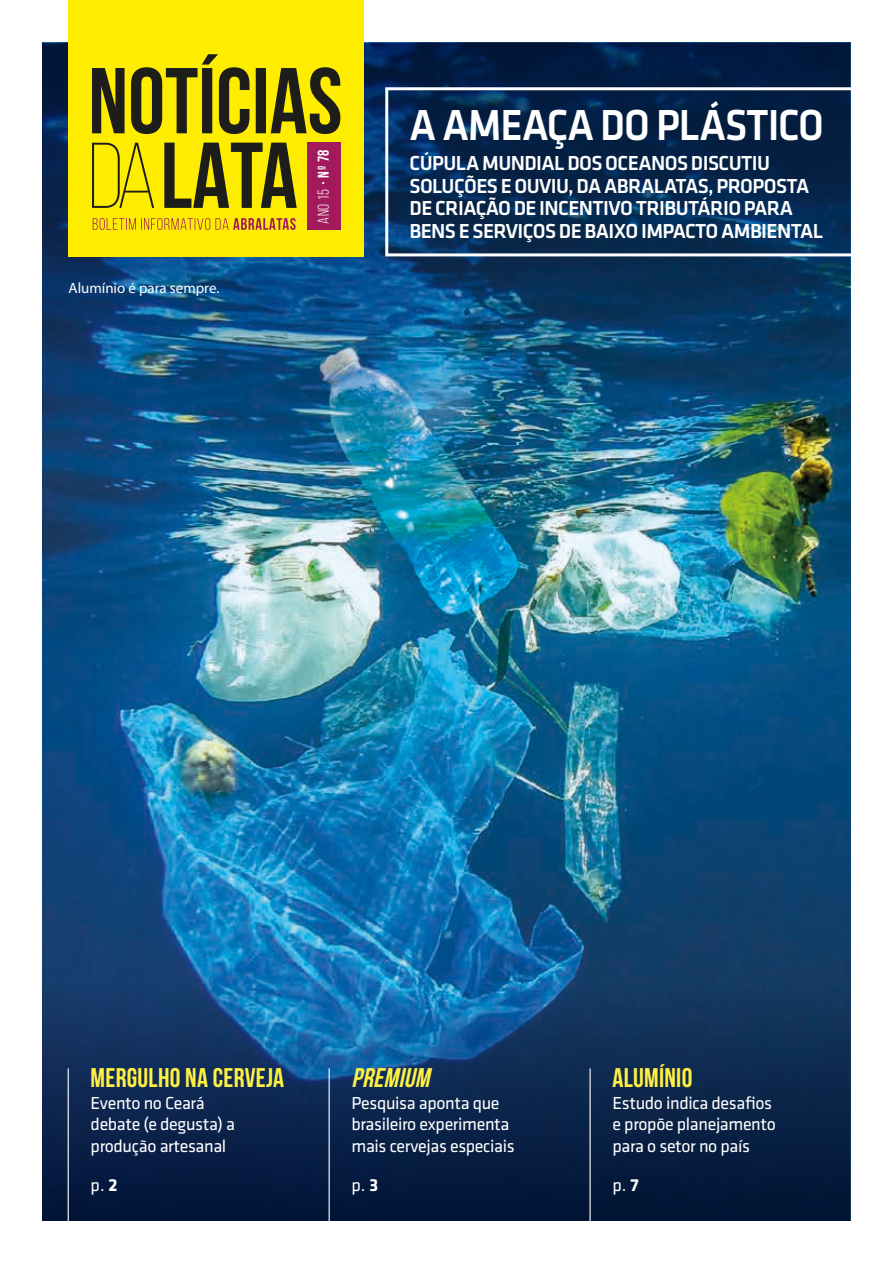
<style>
.page{position:relative;width:893px;height:1263px;background:#fff}
.page>*{position:absolute;margin:0;border:0;box-sizing:border-box;transform-origin:0 0}
.t1{font:500 45px "Klavika";letter-spacing:-.03em;color:#fff;scale:.92 1}
.t2{font:700 27px "Bebas Neue";letter-spacing:.01em;color:#fff042}
.t3{font:italic 700 27px "Bebas Neue";color:#fff042}
.t4{font:500 21px/22.6px "Klavika";letter-spacing:-.03em;color:#fff}
.t5{font:18px/21.6px "Klavika";letter-spacing:-.02em;color:#fff}
.t6{font:15.6px "Bebas Neue";color:#fff}
.t7{font:14.85px "Myriad Pro";color:#fff}
.s1{font-weight:700}
</style>
<div class="page">
<img style="left:43px;top:436px;width:807px;height:553px">
<img style="left:43px;top:43px;width:807px;height:393px">
<svg style="left:43px;top:989px;width:807px;height:231px;background:#0b2d56"></svg>
<div style="left:385px;top:87px;width:508px;height:169px;border:3px solid #fff"></div>
<div style="left:69px;top:0;width:295px;height:256px;background:#ffed00"></div>
<div style="left:307px;top:143px;width:33px;height:87px;background:#a31a5c"></div>
<svg style="left:93px;top:218px;width:203px;height:12px"></svg>
<svg style="left:92px;top:54px;width:248px;height:154px"></svg>
<hr style="left:68px;top:1068px;width:1px;height:195px;background:#fff">
<hr style="left:589px;top:1068px;width:2px;height:195px;background:#fff">
<hr style="left:329px;top:1068px;width:1px;height:195px;background:#fff">
<p class="t7" style="left:69px;top:278px;width:152px">Alumínio é para sempre.</p>
<p class="t6" style="left:315px;top:224px;width:76px;rotate:-90deg">Ano 15 • <span class="s1">nº 78</span></p>
<h1 class="t1" style="left:409px;top:101px;width:452px">A AMEAÇA DO PLÁSTICO</h1>
<p class="t4" style="left:409px;top:152px;width:415px">CÚPULA MUNDIAL DOS OCEANOS DISCUTIU SOLUÇÕES E OUVIU, DA ABRALATAS, PROPOSTA DE CRIAÇÃO DE INCENTIVO TRIBUTÁRIO PARA BENS E SERVIÇOS DE BAIXO IMPACTO AMBIENTAL</p>
<h2 class="t2" style="left:91px;top:1063px;width:195px">MERGULHO NA CERVEJA</h2>
<p class="t5" style="left:91px;top:1092px;width:146px">Evento no Ceará debate (e degusta) a produção artesanal</p>
<p class="t5" style="left:91px;top:1174px;width:28px">p. <span class="s1">2</span></p>
<h2 class="t3" style="left:352px;top:1063px;width:85px">PREMIUM</h2>
<p class="t5" style="left:352px;top:1092px;width:165px">Pesquisa aponta que brasileiro experimenta mais cervejas especiais</p>
<p class="t5" style="left:352px;top:1174px;width:28px">p. <span class="s1">3</span></p>
<h2 class="t2" style="left:612px;top:1063px;width:81px">ALUMÍNIO</h2>
<p class="t5" style="left:612px;top:1092px;width:165px">Estudo indica desafios e propõe planejamento para o setor no país</p>
<p class="t5" style="left:612px;top:1174px;width:28px">p. <span class="s1">7</span></p>
</div>
